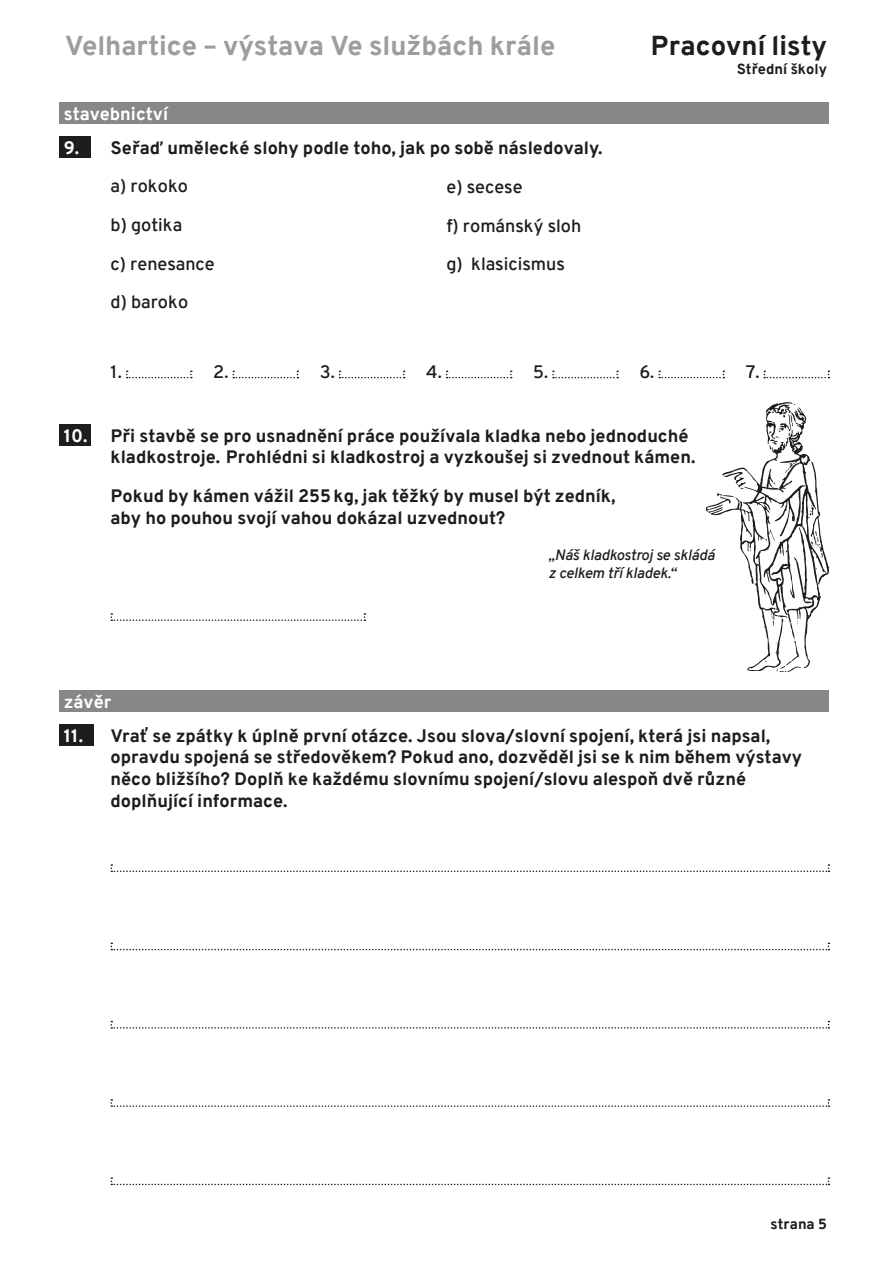
<style>
.page{position:relative;width:893px;height:1263px;background:#fff}
.page>*{position:absolute;margin:0;border:0;box-sizing:border-box;transform-origin:0 0}
.t1{font:700 27.3px "Overpass";color:#9d9d9d}
.t2{font:700 27.3px "Overpass";color:#1d1d1b}
.t3{font:700 18px/21.6px "Overpass";color:#1d1d1b}
.t4{font:18px/38.5px "Overpass";color:#1d1d1b}
.t5{font:700 18px "Overpass";color:#fff}
.t6{font:italic 15px/18px "Overpass";color:#1d1d1b}
.t7{font:700 14.55px "Overpass";color:#1d1d1b}
.s1{color:#fff}
</style>
<div class="page">
<div style="left:60px;top:102px;width:769px;height:22px;background:#878787"></div>
<div style="left:60px;top:136px;width:31px;height:22px;background:#1d1d1b"></div>
<svg style="left:126px;top:371px;width:66px;height:7px"></svg>
<svg style="left:232px;top:371px;width:66px;height:7px"></svg>
<svg style="left:339px;top:371px;width:66px;height:7px"></svg>
<svg style="left:446px;top:371px;width:66px;height:7px"></svg>
<svg style="left:552px;top:371px;width:66px;height:7px"></svg>
<svg style="left:658px;top:371px;width:66px;height:7px"></svg>
<svg style="left:763px;top:371px;width:66px;height:7px"></svg>
<div style="left:60px;top:424px;width:31px;height:22px;background:#1d1d1b"></div>
<svg style="left:705px;top:402px;width:124px;height:270px"></svg>
<svg style="left:111px;top:613px;width:254px;height:8px"></svg>
<div style="left:60px;top:724px;width:34px;height:22px;background:#1d1d1b"></div>
<div style="left:60px;top:690px;width:769px;height:22px;background:#878787"></div>
<svg style="left:111px;top:864px;width:718px;height:8px"></svg>
<svg style="left:111px;top:942px;width:718px;height:8px"></svg>
<svg style="left:111px;top:1021px;width:718px;height:7px"></svg>
<svg style="left:111px;top:1099px;width:718px;height:8px"></svg>
<svg style="left:111px;top:1177px;width:718px;height:8px"></svg>
<p class="t1" style="left:65px;top:28px;width:492px">Velhartice – výstava Ve službách krále</p>
<p class="t2" style="left:650px;top:28px;width:178px">Pracovní listy</p>
<p class="t7" style="left:737px;top:60px;width:92px">Střední školy</p>
<p class="t5" style="left:64px;top:102px;width:106px">stavebnictví</p>
<p class="t3" style="left:64px;top:137px;width:540px"><span class="s1">9.</span> Seřaď umělecké slohy podle toho, jak po sobě následovaly.</p>
<p class="t4" style="left:111px;top:167px;width:79px">a) rokoko</p>
<p class="t4" style="left:111px;top:206px;width:73px">b) gotika</p>
<p class="t4" style="left:111px;top:244px;width:106px">c) renesance</p>
<p class="t4" style="left:111px;top:283px;width:79px">d) baroko</p>
<p class="t4" style="left:446px;top:168px;width:136px">e) secese<br>f) románský sloh g) klasicismus</p>
<p class="t4" style="left:111px;top:353px;width:13px">1.</p>
<p class="t4" style="left:213px;top:353px;width:17px">2.</p>
<p class="t4" style="left:320px;top:353px;width:16px">3.</p>
<p class="t4" style="left:426px;top:353px;width:17px">4.</p>
<p class="t4" style="left:533px;top:353px;width:16px">5.</p>
<p class="t4" style="left:639px;top:353px;width:16px">6.</p>
<p class="t4" style="left:746px;top:353px;width:15px">7.</p>
<p class="t3" style="left:111px;top:425px;width:586px;text-indent:-47px"><span class="s1">10.</span> Při stavbě se pro usnadnění práce používala kladka nebo jednoduché kladkostroje. Prohlédni si kladkostroj a vyzkoušej si zvednout kámen.</p>
<p class="t3" style="left:111px;top:485px;width:506px">Pokud by kámen vážil 255kg, jak těžký by musel být zedník, aby ho pouhou svojí vahou dokázal uzvednout?</p>
<p class="t6" style="left:549px;top:546px;width:168px">„Náš kladkostroj se skládá z celkem tří kladek.“</p>
<p class="t5" style="left:64px;top:690px;width:49px">závěr</p>
<p class="t3" style="left:111px;top:725px;width:693px;text-indent:-47px"><span class="s1">11.</span> Vrať se zpátky k úplně první otázce. Jsou slova/slovní spojení, která jsi napsal, opravdu spojená se středověkem? Pokud ano, dozvěděl jsi se k nim během výstavy něco bližšího? Doplň ke každému slovnímu spojení/slovu alespoň dvě různé doplňující informace.</p>
<p class="t7" style="left:771px;top:1215px;width:58px">strana 5</p>
</div>
